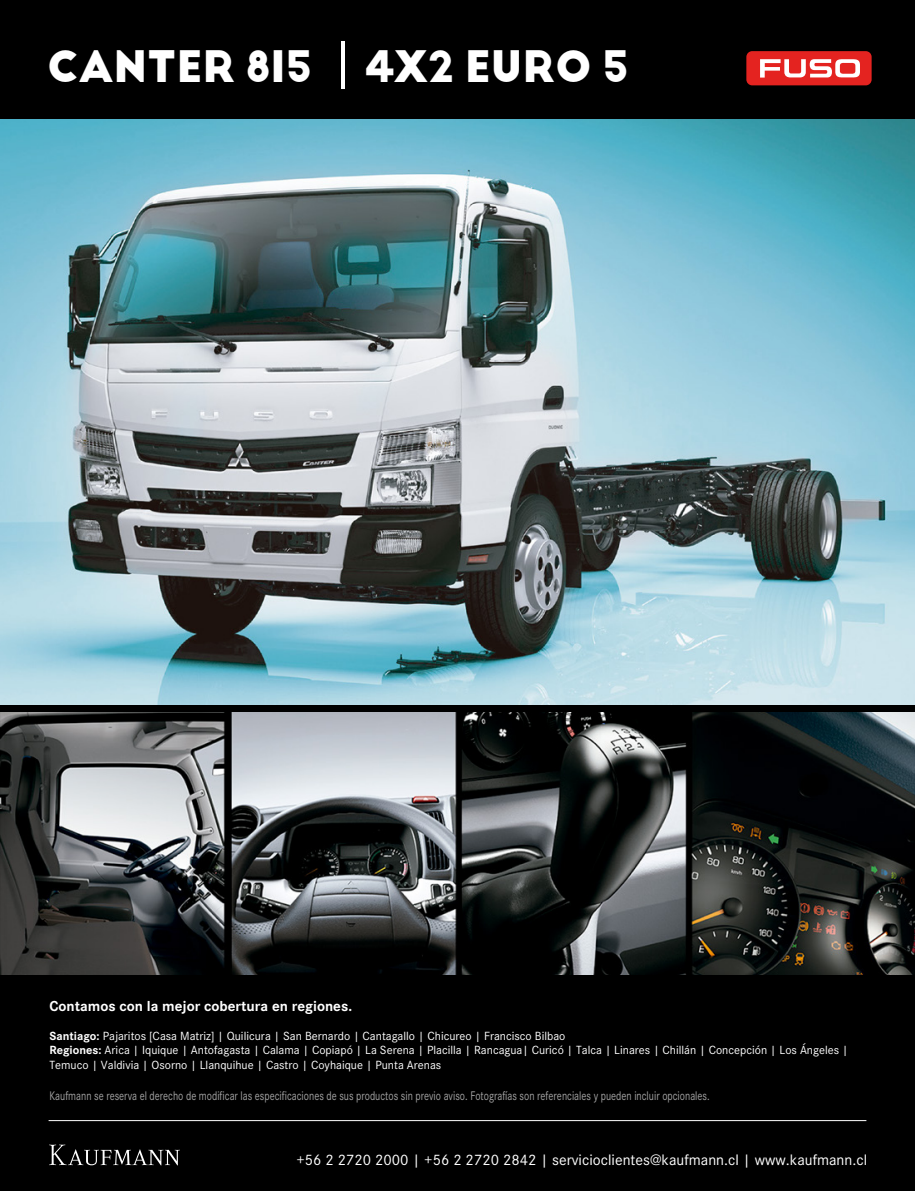
<style>
.page{position:relative;width:915px;height:1191px;background:#fff}
.page>*{position:absolute;margin:0;border:0;box-sizing:border-box;transform-origin:0 0}
.t1{font:700 42.45px "Big John PRO";color:#fff}
.t2{font:15.75px "Corporate S";color:#fff}
.t3{font:700 15px "Corporate S";color:#fff}
.t4{font:12.9px "Corporate S";color:#a6a6a6;scale:.8 1}
.t5{font:12.3px/14.7px "Corporate S";color:#fff}
.s1{font-weight:700}
</style>
<div class="page">
<div style="left:0;top:0;width:914px;height:151px;background:#000"></div>
<div style="left:0;top:701px;width:914px;height:490px;background:#000"></div>
<img style="left:0;top:119px;width:914px;height:586px">
<img style="left:0;top:713px;width:914px;height:262px">
<div style="left:746px;top:51px;width:125px;height:34px;background:#e42320;border-radius:6px"></div>
<svg style="left:760px;top:59px;width:99px;height:19px"></svg>
<hr style="left:341px;top:41px;width:3px;height:47px;background:#fff">
<hr style="left:49px;top:1120px;width:817px;height:1px;background:#fff">
<svg style="left:49px;top:1144px;width:131px;height:21px"></svg>
<h1 class="t1" style="left:47px;top:40px;width:267px">CANTER 815</h1>
<h1 class="t1" style="left:366px;top:40px;width:265px">4X2 EURO 5</h1>
<p class="t3" style="left:49px;top:996px;width:304px">Contamos con la mejor cobertura en regiones.</p>
<p class="t5" style="left:49px;top:1027px;width:800px"><span class="s1">Santiago:</span> Pajaritos [Casa Matriz] | Quilicura | San Bernardo | Cantagallo | Chicureo | Francisco Bilbao<br><span class="s1">Regiones:</span> Arica | Iquique | Antofagasta | Calama | Copiapó | La Serena | Placilla | Rancagua| Curicó | Talca | Linares | Chillán | Concepción | Los Ángeles |<br>Temuco | Valdivia | Osorno | Llanquihue | Castro | Coyhaique | Punta Arenas</p>
<p class="t4" style="left:49px;top:1087px;width:826px">Kaufmann se reserva el derecho de modificar las especificaciones de sus productos sin previo aviso. Fotografías son referenciales y pueden incluir opcionales.</p>
<p class="t2" style="left:296px;top:1149px;width:572px">+56 2 2720 2000 | +56 2 2720 2842 | servicioclientes@kaufmann.cl | www.kaufmann.cl</p>
</div>
